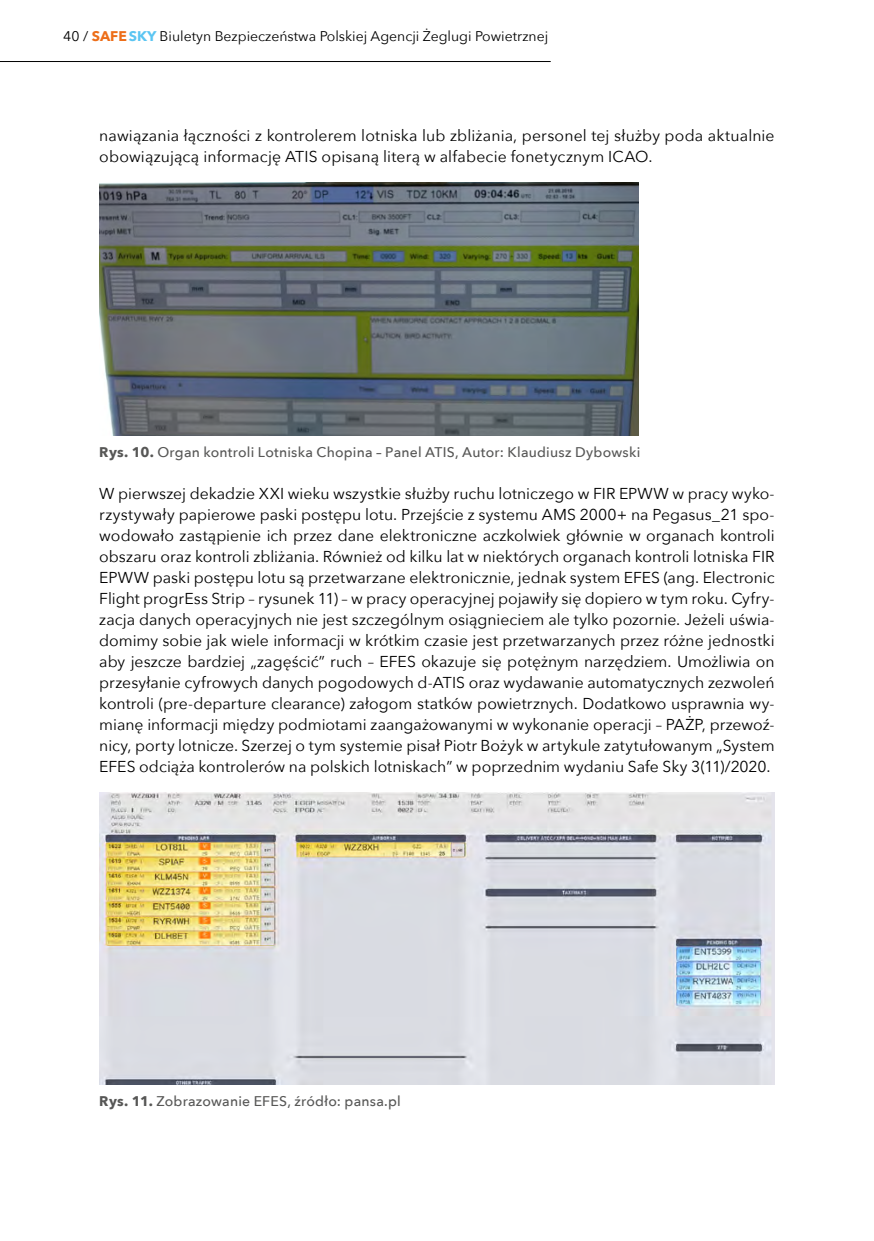
<style>
.page{position:relative;width:874px;height:1241px;background:#fff}
.page>*{position:absolute;margin:0;border:0;box-sizing:border-box;transform-origin:0 0}
.tekst_glowny{font:15.75px/21px "Avenir Next";letter-spacing:.01em;color:#000}
.Rys_Fot_podpis{font:500 14px "Avenir Next";letter-spacing:.015em;color:#575756}
.t1{font:14px "Avenir Next";color:#000}
.s1{font-weight:700;color:#ed6e19}
.s2{font-weight:700;color:#5bc5f2}
.s3{font-weight:700}
</style>
<div class="page">
<hr style="left:0;top:61px;width:550px;height:1px;background:#000">
<img style="left:99px;top:182px;width:539px;height:253px">
<img style="left:99px;top:792px;width:675px;height:292px">
<p class="t1" style="left:63px;top:24px;width:486px">40 / <span class="s1">SAFE</span> <span class="s2">SKY</span> Biuletyn Bezpieczeństwa Polskiej Agencji Żeglugi Powietrznej</p>
<p class="tekst_glowny" style="left:99px;top:125px;width:676px">nawiązania łączności z kontrolerem lotniska lub zbliżania, personel tej służby poda aktualnie obowiązującą informację ATIS opisaną literą w alfabecie fonetycznym ICAO.</p>
<p class="Rys_Fot_podpis" style="left:99px;top:440px;width:542px"><span class="s3">Rys. 10.</span> Organ kontroli Lotniska Chopina – Panel ATIS, Autor: Klaudiusz Dybowski</p>
<p class="tekst_glowny" style="left:99px;top:482px;width:676px;text-align:justify">W pierwszej dekadzie XXI wieku wszystkie służby ruchu lotniczego w FIR EPWW w pracy wyko&shy;rzystywały papierowe paski postępu lotu. Przejście z systemu AMS 2000+ na Pegasus_21 spo&shy;wodowało zastąpienie ich przez dane elektroniczne aczkolwiek głównie w organach kontroli obszaru oraz kontroli zbliżania. Również od kilku lat w niektórych organach kontroli lotniska FIR EPWW paski postępu lotu są przetwarzane elektronicznie, jednak system EFES (ang. Electronic Flight progrEss Strip – rysunek 11) – w pracy operacyjnej pojawiły się dopiero w tym roku. Cyfry&shy;zacja danych operacyjnych nie jest szczególnym osiągnieciem ale tylko pozornie. Jeżeli uświa&shy;domimy sobie jak wiele informacji w krótkim czasie jest przetwarzanych przez różne jednostki aby jeszcze bardziej „zagęścić” ruch – EFES okazuje się potężnym narzędziem. Umożliwia on przesyłanie cyfrowych danych pogodowych d-ATIS oraz wydawanie automatycznych zezwoleń kontroli (pre-departure clearance) załogom statków powietrznych. Dodatkowo usprawnia wy&shy;mianę informacji między podmiotami zaangażowanymi w wykonanie operacji – PAŻP, przewoź&shy;nicy, porty lotnicze. Szerzej o tym systemie pisał Piotr Bożyk w artykule zatytułowanym „System EFES odciąża kontrolerów na polskich lotniskach” w poprzednim wydaniu Safe Sky 3(11)/2020.</p>
<p class="Rys_Fot_podpis" style="left:99px;top:1089px;width:303px"><span class="s3">Rys. 11.</span> Zobrazowanie EFES, źródło: pansa.pl</p>
</div>
